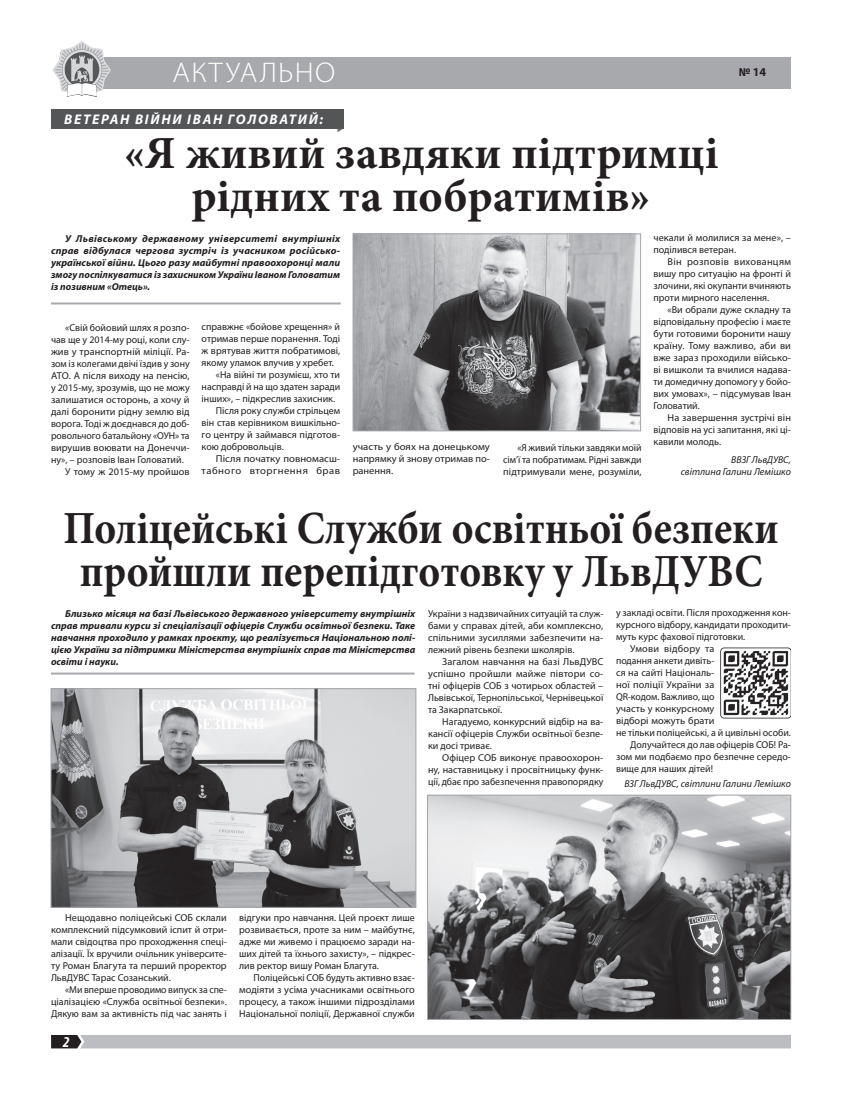
<style>
.page{position:relative;width:842px;height:1106px;background:#fff}
.page>*{position:absolute;margin:0;border:0;box-sizing:border-box;transform-origin:0 0}
.t1{font:700 46px/43px "Minion Pro";color:#231f20;text-align:center;scale:.9 1}
.t2{font:700 46px/43px "Minion Pro";color:#231f20;text-align:center}
.t3{font:300 28.5px "Myriad Pro";letter-spacing:.045em;color:#fff;scale:1.05 1}
.t4{font:italic 700 condensed 15.2px "Myriad Pro";color:#fff;scale:1.05 1}
.t5{font:italic 700 14px "Myriad Pro";letter-spacing:.12em;color:#fff}
.t6{font:700 12px "Myriad Pro";color:#231f20}
.t7{font:10px/12px "Myriad Pro";color:#231f20;text-align:justify}
.t8{font:italic 700 10px/12px "Myriad Pro";color:#231f20;text-align:justify}
.t9{font:10px/12px "Myriad Pro";color:#231f20;text-align:justify;scale:1.07 1}
.t10{font:italic 10px/12px "Myriad Pro";color:#231f20;text-align:right}
.t11{font:10px "Myriad Pro";letter-spacing:.05em;color:#231f20;scale:1.07 1}
.t12{font:10px "Myriad Pro";letter-spacing:.02em;color:#231f20}
</style>
<div class="page">
<div style="left:51px;top:1035px;width:740px;height:13px;background:#bcbdc0"></div>
<div style="left:90px;top:57px;width:701px;height:31px;background:#a8a9ad"></div>
<img style="left:53px;top:41px;width:59px;height:56px">
<div style="left:51px;top:109px;width:292px;height:20px;background:#545557"></div>
<svg style="left:337px;top:129px;width:6px;height:3px"></svg>
<img style="left:355px;top:236px;width:284px;height:193px">
<div style="left:353px;top:234px;width:288px;height:197px;border:1px solid #a8a9ad"></div>
<img style="left:429px;top:797px;width:360px;height:220px">
<div style="left:427px;top:795px;width:364px;height:224px;border:1px solid #a4a5a9"></div>
<img style="left:53px;top:690px;width:361px;height:215px">
<div style="left:51px;top:688px;width:365px;height:219px;border:1px solid #a4a5a9"></div>
<hr style="left:51px;top:302px;width:290px;height:2px;background:#a8a9ad">
<hr style="left:51px;top:672px;width:364px;height:2px;background:#a8a9ad">
<img style="left:720px;top:647px;width:71px;height:71px">
<h2 class="t3" style="left:173px;top:62px;width:156px">АКТУАЛЬНО</h2>
<p class="t6" style="left:739px;top:65px;width:29px">№ 14</p>
<h3 class="t5" style="left:64px;top:110px;width:261px">ВЕТЕРАН ВІЙНИ ІВАН ГОЛОВАТИЙ:</h3>
<h1 class="t2" style="left:124px;top:130px;width:596px">«Я живий завдяки підтримці рідних та побратимів»</h1>
<p class="t7" style="left:653px;top:231px;width:139px">чекали й молилися за мене», – поділився ветеран.</p>
<p class="t7" style="left:653px;top:255px;width:139px;text-indent:14px">Він розповів вихованцям вишу про ситуацію на фронті й злочини, які окупанти вчиняють проти мирного населення.</p>
<p class="t7" style="left:653px;top:303px;width:139px;text-indent:14px">«Ви обрали дуже складну та відповідальну професію і маєте бути готовими боронити нашу країну. Тому важливо, аби ви вже зараз проходили військо&shy;ві виш коли та вчилися надава&shy;ти домедичну допомогу у бойо&shy;вих умовах», – підсумував Іван Головатий.</p>
<p class="t7" style="left:653px;top:411px;width:139px;text-indent:14px">На завершення зустрічі він відповів на усі запитання, які ці&shy;кавили молодь.</p>
<p class="t10" style="left:681px;top:453px;width:112px">ВВЗГ ЛьвДУВС,<br>світлина Галини Лемішко</p>
<p class="t8" style="left:51px;top:232px;width:291px;text-indent:14px">У Львівському державному університеті внутрішніх справ відбулася чергова зустріч із учасником російсько&shy;української війни. Цього разу майбутні правоохоронці мали змогу поспілкуватися із захисником України Іваном Головатим із позивним «Отець».</p>
<p class="t7" style="left:65px;top:321px;width:126px">«Свій бойовий шлях я розпо-</p>
<p class="t7" style="left:51px;top:333px;width:140px">чав ще у 2014-му році, коли слу-</p>
<p class="t7" style="left:51px;top:345px;width:140px">жив у транспортній міліції. Ра-</p>
<p class="t7" style="left:51px;top:357px;width:140px">зом із колегами двічі їздив у зону</p>
<p class="t7" style="left:51px;top:369px;width:140px">АТО. А після виходу на пенсію,</p>
<p class="t7" style="left:51px;top:381px;width:140px">у 2015-му, зрозумів, що не можу</p>
<p class="t7" style="left:51px;top:393px;width:140px">залишатися осторонь, а хочу й</p>
<p class="t7" style="left:51px;top:405px;width:140px">далі боронити рідну землю від</p>
<p class="t7" style="left:51px;top:417px;width:140px">ворога. Тоді ж доєднався до доб-</p>
<p class="t7" style="left:51px;top:429px;width:140px">ровольчого батальйону «ОУН» та</p>
<p class="t7" style="left:51px;top:441px;width:140px">вирушив воювати на Донеччи-</p>
<p class="t7" style="left:51px;top:453px;width:134px">ну», – розповів Іван Головатий.</p>
<p class="t7" style="left:65px;top:465px;width:126px">У тому ж 2015-му пройшов</p>
<h1 class="t1" style="left:63px;top:505px;width:796px">Поліцейські Служби освітньої безпеки пройшли перепідготовку у ЛьвДУВС</h1>
<p class="t8" style="left:51px;top:607px;width:366px;text-indent:14px">Близько місяця на базі Львівського державного університету внутрішніх справ тривали курси зі спеціалізації офіцерів Служби освітньої безпеки. Таке навчання проходило у рамках проєкту, що реалізується Національною полі&shy;цією України за підтримки Міністерства внутрішніх справ та Міністерства освіти і науки.</p>
<p class="t7" style="left:202px;top:320px;width:140px">справжнє «бойове хрещення» й</p>
<p class="t7" style="left:202px;top:332px;width:140px">отримав перше поранення. Тоді</p>
<p class="t7" style="left:202px;top:344px;width:140px">ж врятував життя побратимові,</p>
<p class="t7" style="left:202px;top:356px;width:134px">якому уламок влучив у хребет.</p>
<p class="t7" style="left:216px;top:368px;width:126px">«На війні ти розу мієш, хто ти</p>
<p class="t7" style="left:202px;top:380px;width:140px">насправді й на що здатен заради</p>
<p class="t7" style="left:202px;top:392px;width:135px">інших», – підкреслив захисник.</p>
<p class="t7" style="left:216px;top:404px;width:126px">Після року служби стрільцем</p>
<p class="t7" style="left:202px;top:416px;width:140px">він став керівником вишкільно-</p>
<p class="t7" style="left:202px;top:428px;width:140px">го центру й займався підготов-</p>
<p class="t7" style="left:202px;top:440px;width:84px">кою добровольців.</p>
<p class="t9" style="left:216px;top:452px;width:118px">Після початку повномасш-</p>
<p class="t11" style="left:202px;top:464px;width:131px">табного вторгнення брав</p>
<p class="t9" style="left:353px;top:440px;width:130px">участь у боях на донецькому напрямку й знову отримав по&shy;ранення.</p>
<p class="t7" style="left:503px;top:441px;width:140px;text-indent:14px">«Я живий тільки завдяки моїй сім’ї та побратимам. Рідні завжди підтримували мене, розуміли,</p>
<p class="t7" style="left:616px;top:606px;width:176px">у закладі освіти. Після проходження кон-</p>
<p class="t7" style="left:616px;top:618px;width:176px">курсного відбору, кандидати проходити-</p>
<p class="t7" style="left:616px;top:630px;width:131px">муть курс фахової підготовки.</p>
<p class="t12" style="left:630px;top:642px;width:86px">Умови відбору та</p>
<p class="t7" style="left:616px;top:654px;width:100px">подання анкети дивіть-</p>
<p class="t7" style="left:616px;top:666px;width:100px">ся на сайті Національ-</p>
<p class="t7" style="left:616px;top:678px;width:100px">ної поліції України за</p>
<p class="t7" style="left:616px;top:690px;width:100px">QR-кодом. Важливо, що</p>
<p class="t7" style="left:616px;top:702px;width:100px">участь у конкурсному</p>
<p class="t7" style="left:616px;top:714px;width:100px">відборі можуть брати</p>
<p class="t7" style="left:616px;top:726px;width:176px">не тільки поліцейські, а й цивільні особи.</p>
<p class="t7" style="left:630px;top:738px;width:162px">Долучайтеся до лав офіцерів СОБ! Ра-</p>
<p class="t7" style="left:616px;top:750px;width:176px">зом ми подбаємо про безпечне середо-</p>
<p class="t7" style="left:616px;top:762px;width:99px">вище для наших дітей!</p>
<p class="t10" style="left:624px;top:777px;width:168px">ВЗГ ЛьвДУВС, світлини Галини Лемішко</p>
<p class="t7" style="left:428px;top:607px;width:177px">України з надзвичайних ситуацій та служ&shy;бами у справах дітей, аби комплексно, спільними зусиллями забезпечити на&shy;лежний рівень безпеки школярів.</p>
<p class="t7" style="left:428px;top:655px;width:177px;text-indent:14px">Загалом навчання на базі ЛьвДУВС успішно пройшли майже півтори со&shy;тні офіцерів СОБ з чотирьох областей – Львівської, Тернопільської, Чернівецької та Закарпатської.</p>
<p class="t7" style="left:428px;top:715px;width:177px;text-indent:14px">Нагадуємо, конкурсний відбір на ва&shy;кансії офіцерів Служби освітньої безпе&shy;ки досі триває.</p>
<p class="t7" style="left:428px;top:751px;width:177px;text-indent:14px">Офіцер СОБ виконує правоохорон&shy;ну, наставницьку і просвітницьку функ&shy;ції, дбає про забезпечення правопорядку</p>
<p class="t7" style="left:51px;top:911px;width:177px;text-indent:14px">Нещодавно поліцейські СОБ склали комплексний підсумковий іспит й отри&shy;мали свідоцтва про проходження спеці&shy;алізації. Їх вручили очільник університе&shy;ту Роман Благута та перший проректор ЛьвДУВС Тарас Созанський.</p>
<p class="t7" style="left:51px;top:983px;width:177px;text-indent:14px">«Ми вперше проводимо випуск за спе&shy;ціалізацією «Служба освітньої безпеки».<br>Дякую вам за активність під час занять і</p>
<h3 class="t4" style="left:63px;top:1032px;width:8px">2</h3>
<p class="t7" style="left:239px;top:912px;width:177px">відгуки про навчання. Цей проєкт лише розвивається, проте за ним – майбутнє, адже ми живемо і працюємо заради на&shy;ших дітей та їхнього захисту», – підкрес&shy;лив ректор вишу Роман Благута.</p>
<p class="t7" style="left:239px;top:972px;width:177px;text-indent:14px">Поліцейські СОБ будуть активно взає&shy;модіяти з усіма учасниками освітнього процесу, а також іншими підрозділами Національної поліції, Державної служби</p>
</div>
